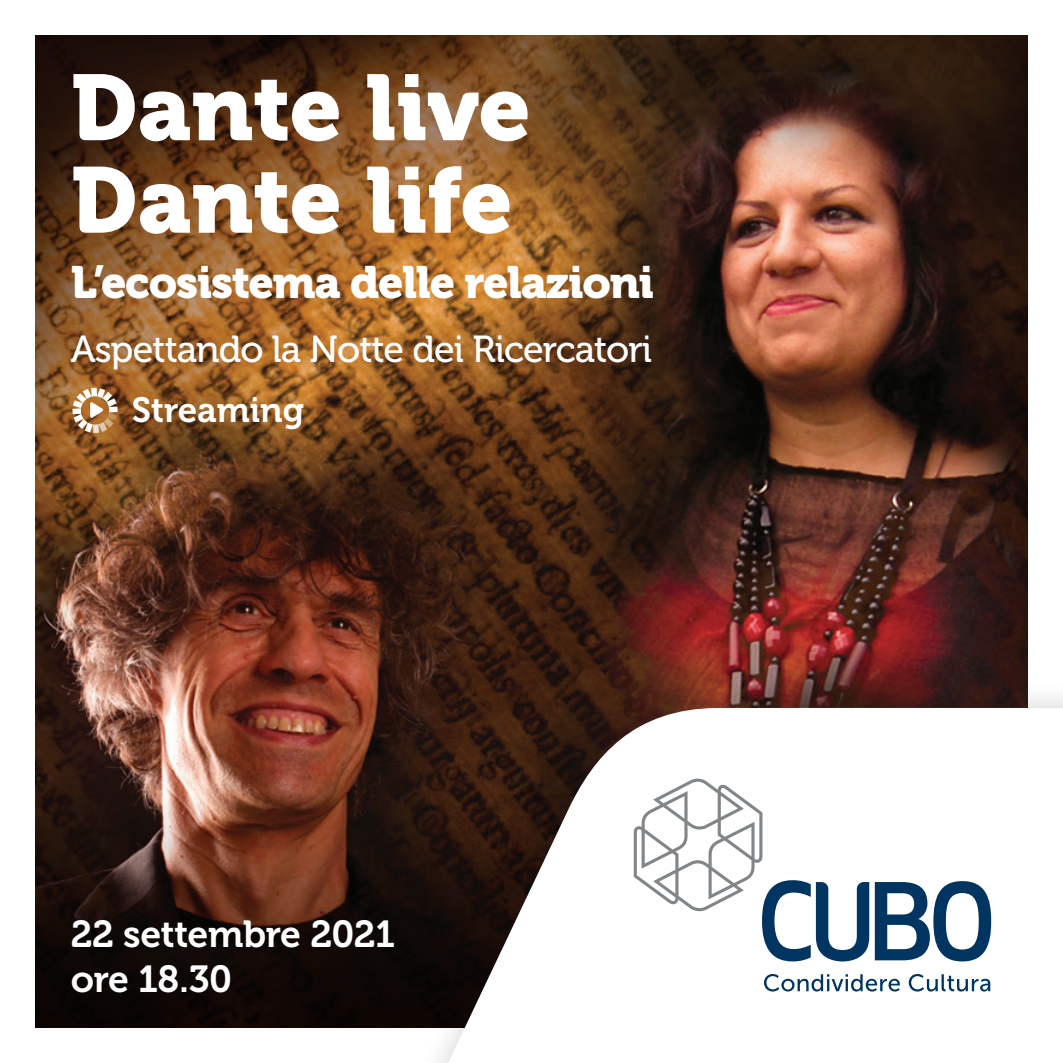
<style>
.page{position:relative;width:1063px;height:1063px;background:#fff}
.page>*{position:absolute;margin:0;border:0;box-sizing:border-box;transform-origin:0 0}
.t1{font:92.5px/92.5px "Museo 900";color:#fff}
.t2{font:45px "Museo 900";letter-spacing:-.025em;color:#fff}
.t3{font:37.5px "Museo 500";letter-spacing:-.025em;color:#fff}
.t4{font:37.5px "Museo 700";letter-spacing:-.01em;color:#fff}
.t5{font:35px "Museo 700";color:#fff}
</style>
<div class="page">
<div style="left:34px;top:34px;width:995px;height:995px;background:#231f20;opacity:.4"></div>
<svg style="left:35px;top:794px;width:379px;height:234px;background:#2f1a12"></svg>
<div style="left:50px;top:311px;width:624px;height:78px;background:#231f20;opacity:.3"></div>
<div style="left:414px;top:680px;width:649px;height:383px;background:#231f20;opacity:.2"></div>
<svg style="left:438px;top:708px;width:625px;height:355px"></svg>
<svg style="left:764px;top:974px;width:226px;height:18px"></svg>
<svg style="left:875px;top:881px;width:116px;height:80px"></svg>
<svg style="left:634px;top:779px;width:235px;height:182px"></svg>
<svg style="left:72px;top:388px;width:46px;height:45px"></svg>
<p class="t1" style="left:71px;top:62px;width:461px">Dante live<br>Dante life</p>
<p class="t2" style="left:71px;top:256px;width:585px">L’ecosistema delle relazioni</p>
<p class="t3" style="left:71px;top:328px;width:583px">Aspettando la Notte dei Ricercatori</p>
<p class="t5" style="left:132px;top:390px;width:174px">Streaming</p>
<p class="t4" style="left:71px;top:913px;width:326px">22 settembre 2021</p>
<p class="t4" style="left:71px;top:958px;width:163px">ore 18.30</p>
</div>
